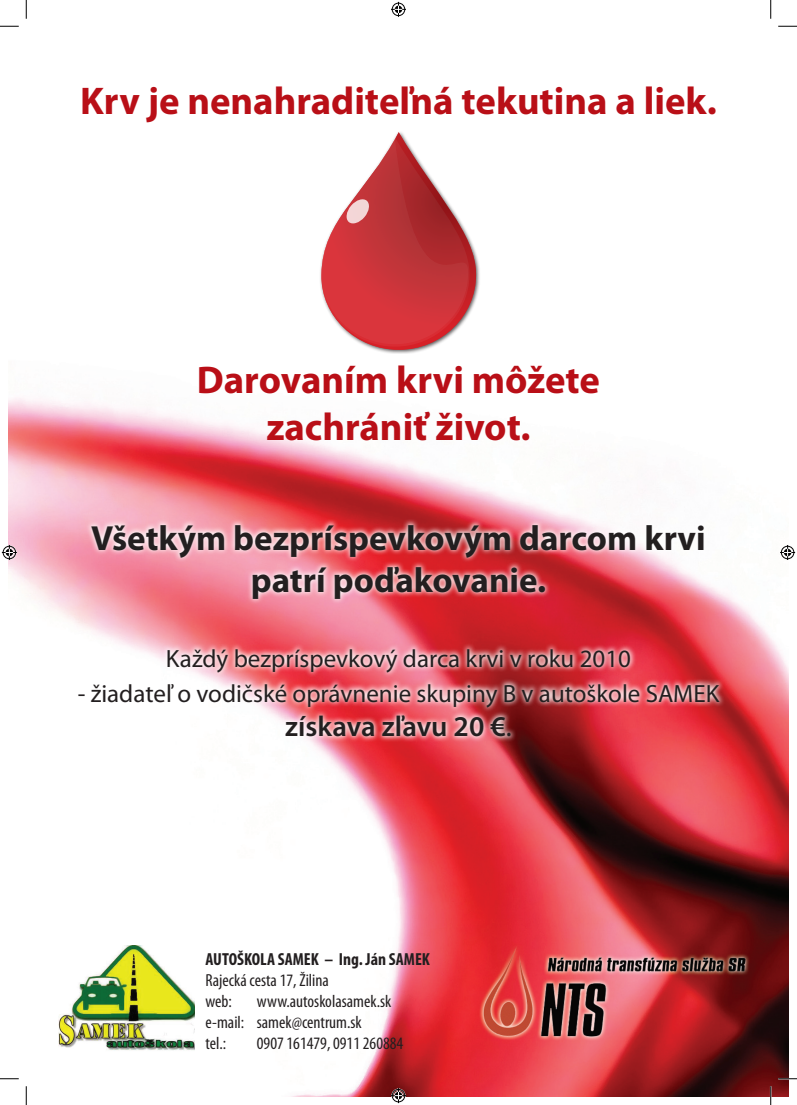
<style>
.page{position:relative;width:797px;height:1105px;background:#fff}
.page>*{position:absolute;margin:0;border:0;box-sizing:border-box;transform-origin:0 0}
.t1{font:700 38.75px/46.5px "Myriad Pro";color:#b90f17;text-align:center}
.t2{font:700 35px/42px "Myriad Pro";color:#231f20;text-align:center}
.t3{font:600 28.75px "Myriad Pro";color:#231f20}
.t4{font:25px "Myriad Pro";color:#231f20}
.t5{font:condensed 17.5px/21px "Myriad Pro";color:#231f20}
.t6{font:700 condensed 17.5px "Myriad Pro";color:#231f20}
.s1{font-weight:400}
</style>
<div class="page">
<img style="left:9px;top:9px;width:779px;height:1087px">
<div style="left:318px;top:130px;width:162px;height:224px;background:#231f20;opacity:.75"></div>
<svg style="left:321px;top:132px;width:155px;height:218px"></svg>
<svg style="left:71px;top:518px;width:653px;height:224px"></svg>
<img style="left:59px;top:945px;width:135px;height:110px">
<svg style="left:0;top:25px;width:19px;height:2px"></svg>
<svg style="left:778px;top:25px;width:19px;height:2px"></svg>
<svg style="left:0;top:1078px;width:19px;height:1px"></svg>
<svg style="left:778px;top:1078px;width:19px;height:1px"></svg>
<svg style="left:25px;top:0;width:2px;height:19px"></svg>
<svg style="left:25px;top:1086px;width:2px;height:19px"></svg>
<svg style="left:770px;top:0;width:1px;height:19px"></svg>
<svg style="left:770px;top:1086px;width:1px;height:19px"></svg>
<svg style="left:391px;top:2px;width:15px;height:15px"></svg>
<svg style="left:391px;top:1088px;width:15px;height:15px"></svg>
<svg style="left:2px;top:545px;width:15px;height:15px"></svg>
<svg style="left:780px;top:545px;width:15px;height:15px"></svg>
<h1 class="t1" style="left:80px;top:76px;width:638px">Krv je nenahraditeľná tekutina a liek.</h1>
<h1 class="t1" style="left:197px;top:355px;width:405px">Darovaním krvi môžete zachrániť život.</h1>
<h2 class="t2" style="left:91px;top:516px;width:616px">Všetkým bezpríspevkovým darcom krvi patrí poďakovanie.</h2>
<h3 class="t4" style="left:166px;top:643px;width:466px">Každý bezpríspevkový darca krvi v roku 2010</h3>
<h3 class="t4" style="left:78px;top:678px;width:643px">- žiadateľ o vodičské oprávnenie skupiny B v autoškole SAMEK</h3>
<h3 class="t3" style="left:285px;top:708px;width:228px">získava zľavu 20 €<span class="s1">.</span></h3>
<p class="t6" style="left:205px;top:948px;width:226px">AUTOŠKOLA SAMEK – Ing. Ján SAMEK</p>
<p class="t5" style="left:205px;top:969px;width:125px">Rajecká cesta 17, Žilina web:</p>
<p class="t5" style="left:205px;top:990px;width:187px;text-indent:51px">www.autoskolasamek.sk e-mail: samek@centrum.sk<br>tel.:</p>
<p class="t5" style="left:257px;top:1032px;width:148px">0907 161479, 0911 260884</p>
</div>
